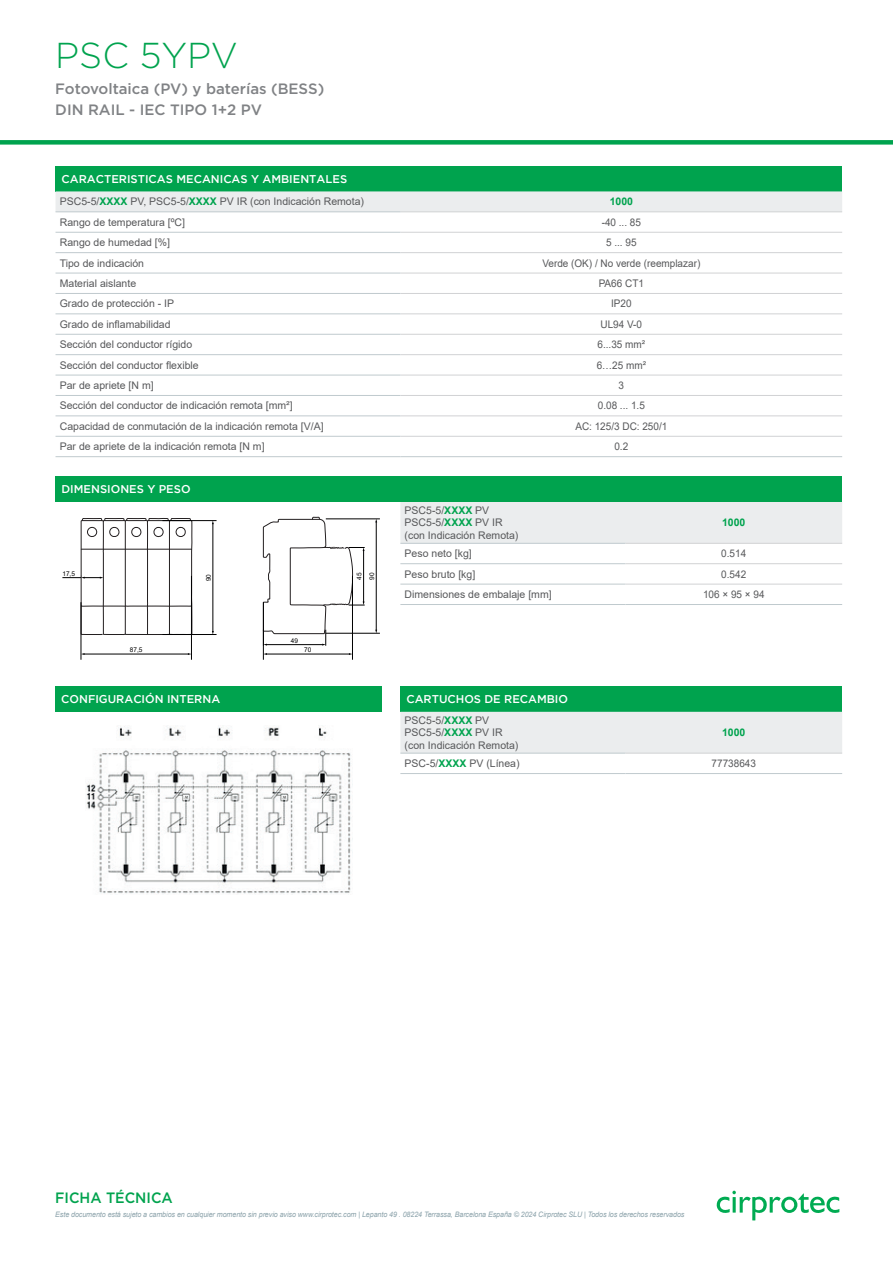
<style>
.page{position:relative;width:893px;height:1263px;background:#fff}
.page>*{position:absolute;margin:0;border:0;box-sizing:border-box;transform-origin:0 0}
.t1{font:300 36px "Gotham";color:#00a34e}
.t2{font:500 15px/21.3px "Gotham";color:#808285}
.t3{font:500 15px "Gotham";color:#00a34e;scale:.95 1}
.t4{font:500 11.25px "Gotham";color:#fff}
.t5{font:10.5px/12.6px "Arial";color:#57585a}
.t6{font:10.5px "Arial";color:#57585a;scale:.95 1}
.t7{font:700 10.5px "Arial";color:#00a34e}
.t8{font:italic 7.5px "Arial";letter-spacing:-.01em;color:#8ba2aa;scale:.95 1}
.t9{font:6.45px "Arial";color:#000001}
.s1{font-weight:700;color:#00a34e}
</style>
<div class="page">
<div style="left:56px;top:166px;width:786px;height:25px;background:#00a34e"></div>
<div style="left:56px;top:191px;width:786px;height:20px;background:#ebedee"></div>
<hr style="left:56px;top:211px;width:345px;height:1px;background:#c0cace">
<hr style="left:56px;top:232px;width:345px;height:1px;background:#c0cace">
<hr style="left:401px;top:211px;width:441px;height:1px;background:#d1d2d4">
<hr style="left:56px;top:252px;width:345px;height:1px;background:#c0cace">
<hr style="left:401px;top:232px;width:441px;height:1px;background:#d1d2d4">
<hr style="left:56px;top:273px;width:345px;height:1px;background:#c0cace">
<hr style="left:401px;top:252px;width:441px;height:1px;background:#d1d2d4">
<hr style="left:56px;top:293px;width:345px;height:1px;background:#c0cace">
<hr style="left:401px;top:273px;width:441px;height:1px;background:#d1d2d4">
<hr style="left:56px;top:313px;width:345px;height:1px;background:#c0cace">
<hr style="left:401px;top:293px;width:441px;height:1px;background:#d1d2d4">
<hr style="left:56px;top:334px;width:345px;height:1px;background:#c0cace">
<hr style="left:401px;top:313px;width:441px;height:1px;background:#d1d2d4">
<hr style="left:56px;top:354px;width:345px;height:1px;background:#c0cace">
<hr style="left:401px;top:334px;width:441px;height:1px;background:#d1d2d4">
<hr style="left:56px;top:375px;width:345px;height:1px;background:#c0cace">
<hr style="left:401px;top:354px;width:441px;height:1px;background:#d1d2d4">
<hr style="left:56px;top:395px;width:345px;height:1px;background:#c0cace">
<hr style="left:401px;top:375px;width:441px;height:1px;background:#d1d2d4">
<hr style="left:56px;top:415px;width:345px;height:1px;background:#c0cace">
<hr style="left:401px;top:395px;width:441px;height:1px;background:#d1d2d4">
<hr style="left:56px;top:436px;width:345px;height:1px;background:#c0cace">
<hr style="left:401px;top:415px;width:441px;height:1px;background:#d1d2d4">
<hr style="left:56px;top:456px;width:345px;height:1px;background:#c0cace">
<hr style="left:401px;top:436px;width:441px;height:1px;background:#d1d2d4">
<hr style="left:401px;top:456px;width:441px;height:1px;background:#c0cace">
<hr style="left:326px;top:519px;width:54px;height:1px;background:#000001">
<hr style="left:326px;top:633px;width:54px;height:1px;background:#000001">
<hr style="left:376px;top:522px;width:1px;height:108px;background:#000001">
<svg style="left:62px;top:517px;width:303px;height:143px"></svg>
<div style="left:400px;top:502px;width:442px;height:41px;background:#ebedee"></div>
<hr style="left:400px;top:543px;width:225px;height:1px;background:#c0cace">
<hr style="left:400px;top:563px;width:225px;height:1px;background:#c0cace">
<hr style="left:625px;top:543px;width:217px;height:1px;background:#d1d2d4">
<hr style="left:400px;top:584px;width:225px;height:1px;background:#c0cace">
<hr style="left:625px;top:563px;width:217px;height:1px;background:#d1d2d4">
<hr style="left:400px;top:604px;width:225px;height:1px;background:#c0cace">
<hr style="left:625px;top:584px;width:217px;height:1px;background:#d1d2d4">
<hr style="left:625px;top:604px;width:217px;height:1px;background:#c0cace">
<div style="left:55px;top:476px;width:787px;height:26px;background:#00a34e"></div>
<img style="left:85px;top:725px;width:266px;height:169px">
<div style="left:55px;top:686px;width:327px;height:26px;background:#00a34e"></div>
<div style="left:400px;top:686px;width:442px;height:26px;background:#00a34e"></div>
<div style="left:400px;top:712px;width:442px;height:41px;background:#ebedee"></div>
<hr style="left:400px;top:753px;width:225px;height:1px;background:#c0cace">
<hr style="left:400px;top:773px;width:225px;height:1px;background:#c0cace">
<hr style="left:625px;top:753px;width:217px;height:1px;background:#d1d2d4">
<hr style="left:625px;top:773px;width:217px;height:1px;background:#c0cace">
<div style="left:0;top:140px;width:893px;height:5px;background:#00a34e"></div>
<svg style="left:717px;top:1191px;width:122px;height:29px"></svg>
<h1 class="t1" style="left:55px;top:33px;width:184px">PSC 5YPV</h1>
<h2 class="t2" style="left:55px;top:77px;width:270px">Fotovoltaica (PV) y baterías (BESS)<br>DIN RAIL - IEC TIPO 1+2 PV</h2>
<p class="t4" style="left:62px;top:173px;width:287px">CARACTERISTICAS MECANICAS Y AMBIENTALES</p>
<p class="t5" style="left:60px;top:195px;width:306px">PSC5-5/<span class="s1">XXXX</span> PV, PSC5-5/<span class="s1">XXXX</span> PV IR (con Indicación Remota)</p>
<p class="t7" style="left:610px;top:194px;width:25px">1000</p>
<p class="t5" style="left:60px;top:216px;width:127px">Rango de temperatura [ºC]</p>
<p class="t6" style="left:602px;top:215px;width:43px">-40 ... 85</p>
<p class="t5" style="left:60px;top:236px;width:112px">Rango de humedad [%]</p>
<p class="t6" style="left:606px;top:235px;width:34px">5 ... 95</p>
<p class="t5" style="left:60px;top:257px;width:86px">Tipo de indicación</p>
<p class="t6" style="left:542px;top:256px;width:168px">Verde (OK) / No verde (reemplazar)</p>
<p class="t5" style="left:60px;top:277px;width:78px">Material aislante</p>
<p class="t6" style="left:599px;top:276px;width:49px">PA66 CT1</p>
<p class="t5" style="left:60px;top:297px;width:116px">Grado de protección - IP</p>
<p class="t6" style="left:611px;top:297px;width:23px">IP20</p>
<p class="t5" style="left:60px;top:318px;width:112px">Grado de inflamabilidad</p>
<p class="t6" style="left:601px;top:317px;width:45px">UL94 V-0</p>
<p class="t5" style="left:60px;top:338px;width:134px">Sección del conductor rígido</p>
<p class="t6" style="left:597px;top:337px;width:52px">6...35 mm²</p>
<p class="t5" style="left:60px;top:359px;width:140px">Sección del conductor flexible</p>
<p class="t6" style="left:597px;top:358px;width:53px">6…25 mm²</p>
<p class="t5" style="left:60px;top:379px;width:95px">Par de apriete [N m]</p>
<p class="t6" style="left:619px;top:378px;width:7px">3</p>
<p class="t5" style="left:60px;top:399px;width:234px">Sección del conductor de indicación remota [mm²]</p>
<p class="t6" style="left:598px;top:399px;width:51px">0.08 ... 1.5</p>
<p class="t5" style="left:60px;top:420px;width:265px">Capacidad de conmutación de la indicación remota [V/A]</p>
<p class="t6" style="left:575px;top:419px;width:98px">AC: 125/3 DC: 250/1</p>
<p class="t5" style="left:60px;top:440px;width:206px">Par de apriete de la indicación remota [N m]</p>
<p class="t6" style="left:614px;top:439px;width:16px">0.2</p>
<p class="t4" style="left:61px;top:483px;width:131px">DIMENSIONES Y PESO</p>
<p class="t9" style="left:62px;top:569px;width:14px">17,5</p>
<p class="t9" style="left:355px;top:580px;width:9px;rotate:-90deg">45</p>
<p class="t9" style="left:204px;top:581px;width:9px;rotate:-90deg">90</p>
<p class="t9" style="left:367px;top:580px;width:9px;rotate:-90deg">90</p>
<p class="t9" style="left:291px;top:636px;width:9px">49</p>
<p class="t9" style="left:130px;top:645px;width:14px">87,5</p>
<p class="t9" style="left:304px;top:645px;width:9px">70</p>
<p class="t5" style="left:405px;top:504px;width:115px">PSC5-5/<span class="s1">XXXX</span> PV<br>PSC5-5/<span class="s1">XXXX</span> PV IR (con Indicación Remota)</p>
<p class="t7" style="left:722px;top:515px;width:25px">1000</p>
<p class="t5" style="left:405px;top:547px;width:69px">Peso neto [kg]</p>
<p class="t6" style="left:721px;top:546px;width:28px">0.514</p>
<p class="t5" style="left:405px;top:568px;width:72px">Peso bruto [kg]</p>
<p class="t6" style="left:721px;top:567px;width:28px">0.542</p>
<p class="t5" style="left:405px;top:588px;width:149px">Dimensiones de embalaje [mm]</p>
<p class="t6" style="left:703px;top:587px;width:66px">106 × 95 × 94</p>
<p class="t4" style="left:61px;top:693px;width:160px">CONFIGURACIÓN INTERNA</p>
<p class="t4" style="left:406px;top:693px;width:163px">CARTUCHOS DE RECAMBIO</p>
<p class="t5" style="left:405px;top:714px;width:115px">PSC5-5/<span class="s1">XXXX</span> PV<br>PSC5-5/<span class="s1">XXXX</span> PV IR (con Indicación Remota)</p>
<p class="t7" style="left:722px;top:725px;width:25px">1000</p>
<h2 class="t3" style="left:55px;top:1187px;width:125px">FICHA TÉCNICA</h2>
<p class="t5" style="left:405px;top:757px;width:116px">PSC-5/<span class="s1">XXXX</span> PV (Línea)</p>
<p class="t6" style="left:712px;top:756px;width:48px">77738643</p>
<p class="t8" style="left:55px;top:1210px;width:664px">Este documento está sujeto a cambios en cualquier momento sin previo aviso www.cirprotec.com | Lepanto 49 . 08224 Terrassa, Barcelona España © 2024 Cirprotec SLU | Todos los derechos reservados</p>
</div>
